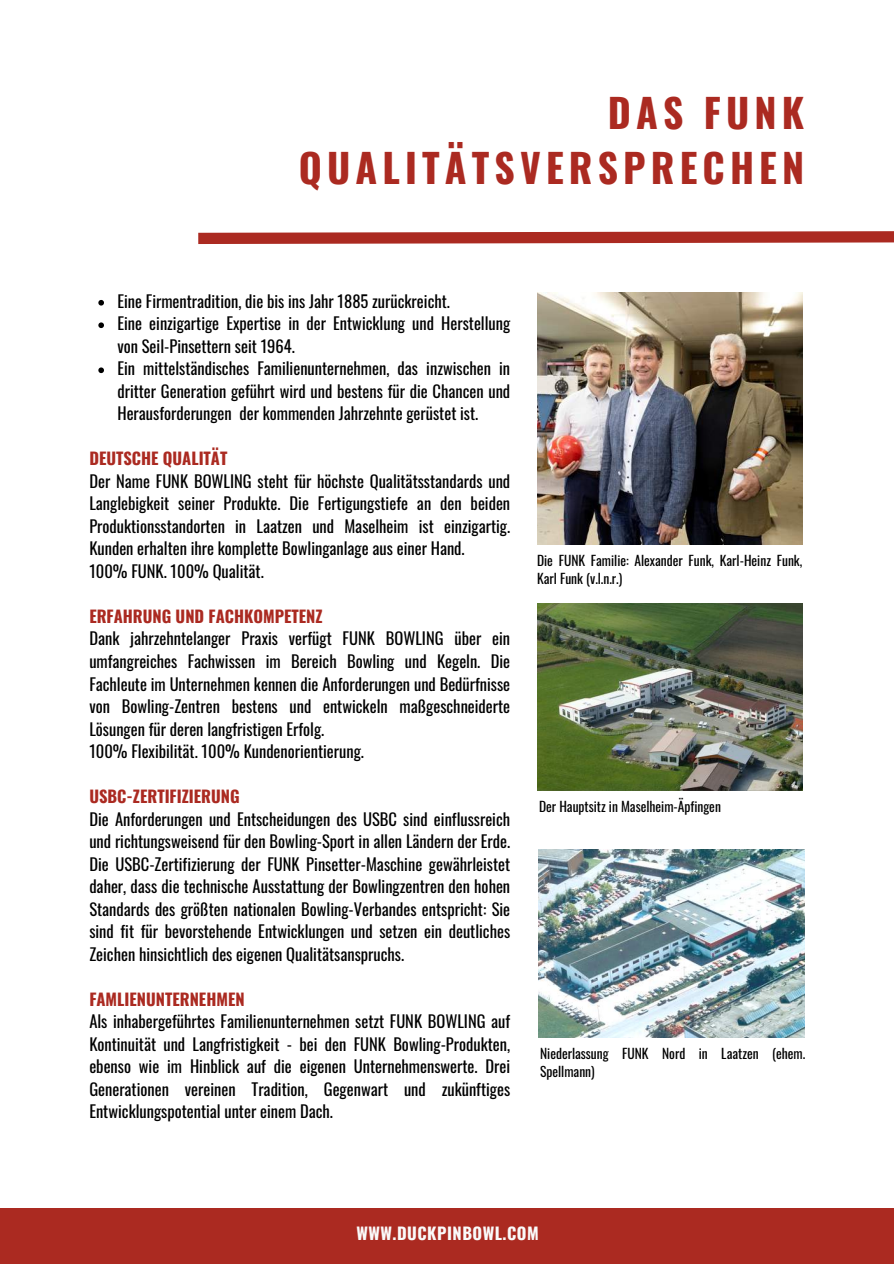
<style>
.page{position:relative;width:894px;height:1264px;background:#fff}
.page>*{position:absolute;margin:0;border:0;box-sizing:border-box;transform-origin:0 0}
.t1{font:700 39.45px/55.2px "Oswald";letter-spacing:.13em;color:#ab2a21;text-align:right}
.t2{font:16.5px/22.5px "Oswald";color:#000}
.t3{font:700 16.5px "Oswald";color:#ab2a21}
.t4{font:700 16.5px "Oswald";letter-spacing:.03em;color:#fafafa}
.t5{font:13.5px/18px "Oswald";color:#000}
</style>
<div class="page">
<svg style="left:198px;top:231px;width:695px;height:13px;background:#b6463e"></svg>
<img style="left:537px;top:292px;width:265px;height:252px">
<img style="left:537px;top:603px;width:265px;height:188px">
<img style="left:538px;top:849px;width:266px;height:188px">
<svg style="left:98px;top:300px;width:6px;height:5px"></svg>
<svg style="left:98px;top:322px;width:6px;height:6px"></svg>
<svg style="left:98px;top:367px;width:6px;height:6px"></svg>
<div style="left:0;top:1208px;width:893px;height:55px;background:#ab2a21"></div>
<h1 class="t1" style="left:299px;top:84px;width:507px">DAS FUNK<br>QUALITÄTSVERSPRECHEN</h1>
<p class="t2" style="left:117px;top:289px;width:394px">Eine Firmentradition, die bis ins Jahr 1885 zurückreicht.<br>Eine einzigartige Expertise in der Entwicklung und Herstellung von Seil-Pinsettern seit 1964.<br>Ein mittelständisches Familienunternehmen, das inzwischen in dritter Generation geführt wird und bestens für die Chancen und Herausforderungen der kommenden Jahrzehnte gerüstet ist.</p>
<p class="t3" style="left:89px;top:445px;width:139px">DEUTSCHE QUALITÄT</p>
<p class="t2" style="left:89px;top:469px;width:422px">Der Name FUNK BOWLING steht für höchste Qualitätsstandards und Langlebigkeit seiner Produkte. Die Fertigungstiefe an den beiden Produktionsstandorten in Laatzen und Maselheim ist einzigartig.<br>Kunden erhalten ihre komplette Bowlinganlage aus einer Hand.<br>100% FUNK. 100% Qualität.</p>
<p class="t3" style="left:89px;top:603px;width:235px">ERFAHRUNG UND FACHKOMPETENZ</p>
<p class="t2" style="left:89px;top:626px;width:422px">Dank jahrzehntelanger Praxis verfügt FUNK BOWLING über ein umfangreiches Fachwissen im Bereich Bowling und Kegeln. Die Fachleute im Unternehmen kennen die Anforderungen und Bedürfnisse von Bowling-Zentren bestens und entwickeln maßgeschneiderte Lösungen für deren langfristigen Erfolg.<br>100% Flexibilität. 100% Kundenorientierung.</p>
<p class="t3" style="left:89px;top:783px;width:152px">USBC-ZERTIFIZIERUNG</p>
<p class="t2" style="left:89px;top:806px;width:422px;text-align:justify">Die Anforderungen und Entscheidungen des USBC sind einflussreich und richtungsweisend für den Bowling-Sport in allen Ländern der Erde.<br>Die USBC-Zertifizierung der FUNK Pinsetter-Maschine gewährleistet daher, dass die technische Ausstattung der Bowlingzentren den hohen Standards des größten nationalen Bowling-Verbandes entspricht: Sie sind fit für bevorstehende Entwicklungen und setzen ein deutliches Zeichen hinsichtlich des eigenen Qualitätsanspruchs.</p>
<p class="t3" style="left:89px;top:985px;width:157px">FAMLIENUNTERNEHMEN</p>
<p class="t2" style="left:89px;top:1009px;width:422px;text-align:justify">Als inhabergeführtes Familienunternehmen setzt FUNK BOWLING auf Kontinuität und Langfristigkeit - bei den FUNK Bowling-Produkten, ebenso wie im Hinblick auf die eigenen Unternehmenswerte. Drei Generationen vereinen Tradition, Gegenwart und zukünftiges Entwicklungspotential unter einem Dach.</p>
<p class="t5" style="left:537px;top:550px;width:266px">Die FUNK Familie: Alexander Funk, Karl-Heinz Funk,<br>Karl Funk (v.l.n.r.)</p>
<p class="t5" style="left:539px;top:797px;width:183px">Der Hauptsitz in Maselheim-Äpfingen</p>
<p class="t5" style="left:540px;top:1043px;width:266px">Niederlassung FUNK Nord in Laatzen (ehem.<br>Spellmann)</p>
<p class="t4" style="left:356px;top:1220px;width:184px">WWW.DUCKPINBOWL.COM</p>
</div>
